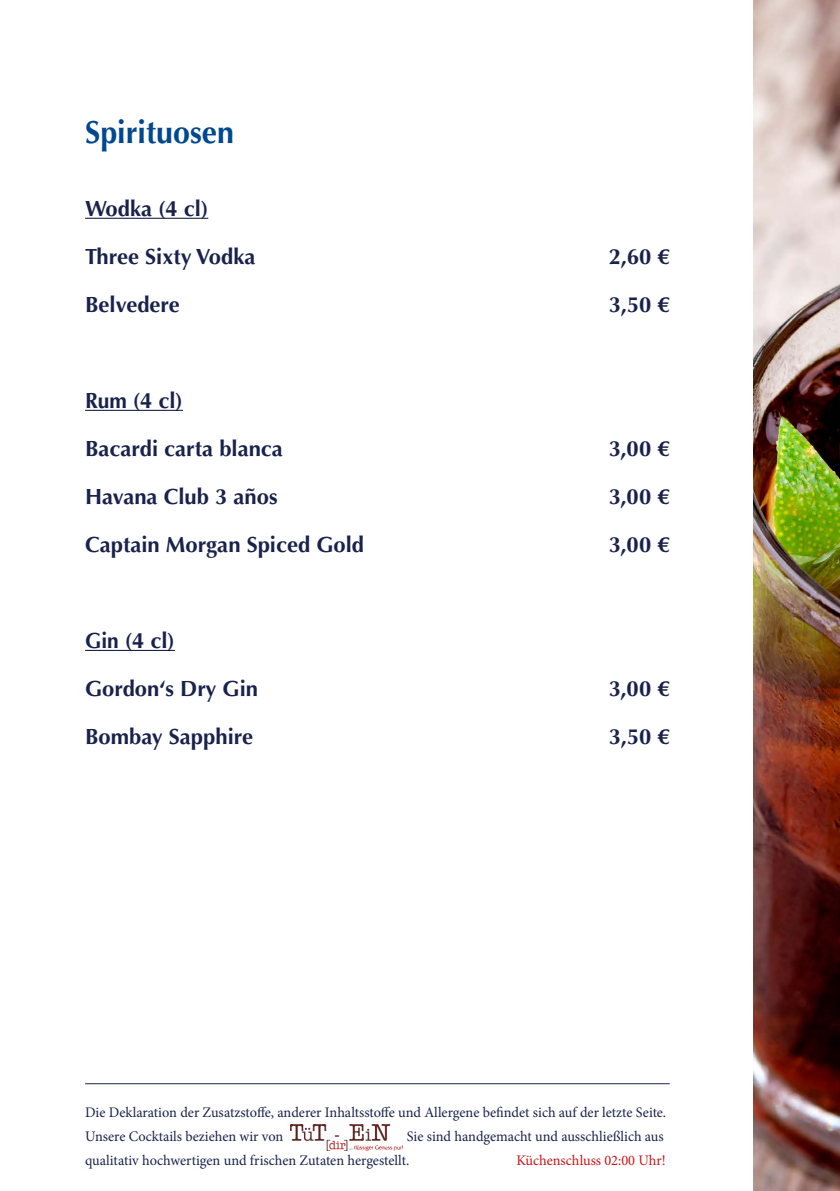
<style>
.page{position:relative;width:840px;height:1191px;background:#fff}
.page>*{position:absolute;margin:0;border:0;box-sizing:border-box;transform-origin:0 0}
.t1{font:700 32px "Optima LT Std";color:#004890;scale:.95 1}
.t2{font:700 22px/48px "Optima LT Std";color:#19224b;scale:.95 1}
.t3{font:700 22px/48px "Optima LT Std";color:#19224b}
.t4{font:14.6px/24px "Minion Pro";color:#19224b}
.t5{font:14.6px "Minion Pro";letter-spacing:-.005em;color:#cd1316}
</style>
<div class="page">
<img style="left:290px;top:1124px;width:112px;height:26px">
<hr style="left:85px;top:1083px;width:584px;height:1px;background:#19224b">
<hr style="left:85px;top:218px;width:123px;height:1px;background:#19224b">
<hr style="left:85px;top:410px;width:98px;height:1px;background:#19224b">
<hr style="left:85px;top:650px;width:90px;height:1px;background:#19224b">
<img style="left:753px;top:0;width:86px;height:1191px">
<h1 class="t1" style="left:85px;top:113px;width:158px">Spirituosen</h1>
<h2 class="t3" style="left:85px;top:185px;width:172px">Wodka (4 cl)<br>Three Sixty Vodka<br>Belvedere</h2>
<h2 class="t2" style="left:85px;top:377px;width:295px">Rum (4 cl)<br>Bacardi carta blanca<br>Havana Club 3 años<br>Captain Morgan Spiced Gold</h2>
<h2 class="t2" style="left:85px;top:617px;width:183px">Gin (4 cl)<br>Gordon‘s Dry Gin<br>Bombay Sapphire</h2>
<h2 class="t3" style="left:608px;top:233px;width:62px">2,60 €<br>3,50 €</h2>
<h2 class="t3" style="left:608px;top:425px;width:62px;text-align:justify">3,00 € 3,00 € 3,00 €</h2>
<h2 class="t3" style="left:608px;top:665px;width:62px">3,00 €<br>3,50 €</h2>
<p class="t4" style="left:85px;top:1100px;width:582px">Die Deklaration der Zusatzstoffe, anderer Inhaltsstoffe und Allergene befindet sich auf der letzte Seite.<br>Unsere Cocktails beziehen wir von</p>
<p class="t4" style="left:85px;top:1124px;width:579px;text-indent:321px">Sie sind handgemacht und ausschließlich aus qualitativ hochwertigen und frischen Zutaten hergestellt.</p>
<p class="t5" style="left:516px;top:1150px;width:150px">Küchenschluss 02:00 Uhr!</p>
</div>
